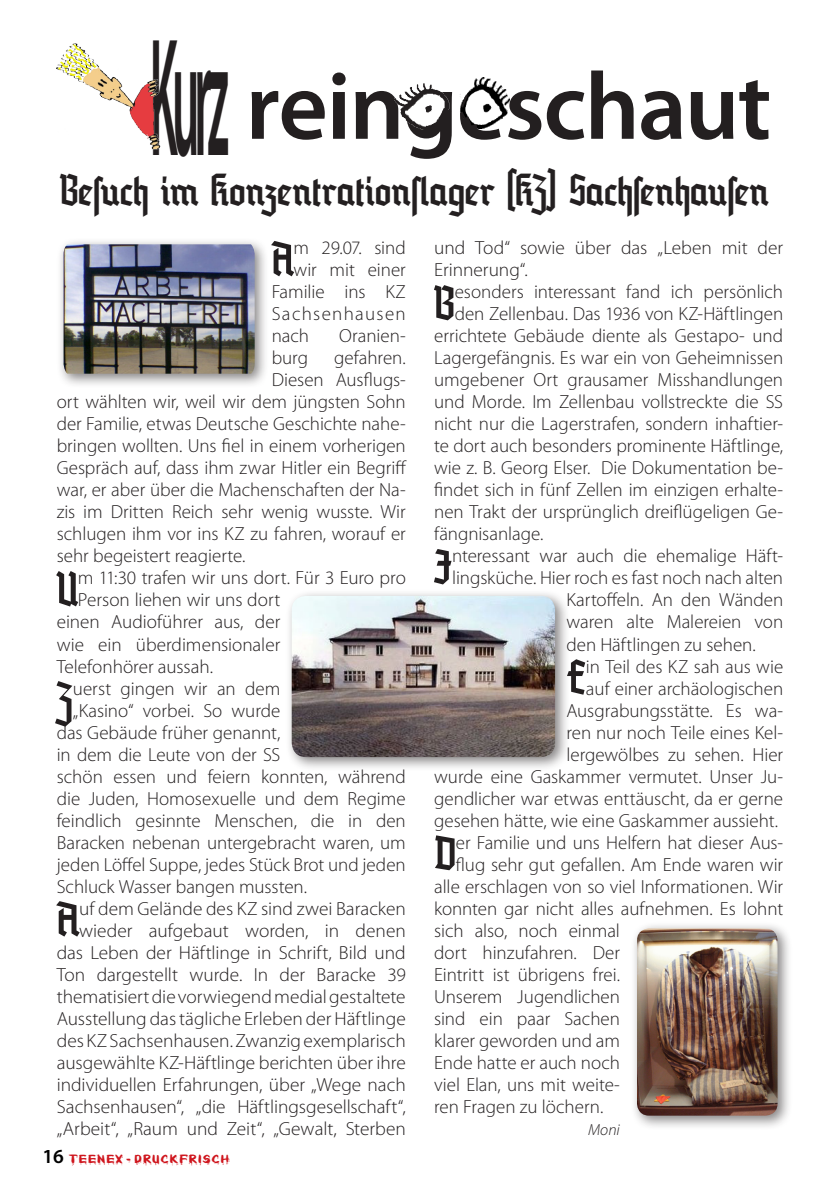
<style>
.page{position:relative;width:840px;height:1191px;background:#fff}
.page>*{position:absolute;margin:0;border:0;box-sizing:border-box;transform-origin:0 0}
.t1{font:600 96px "Myriad Pro";letter-spacing:-.015em;color:#231f20}
.t2{font:50px "Blankenburg";color:#231f20}
.t3{font:46px "Blankenburg";letter-spacing:.01em;color:#231f20}
.t4{font:300 19px/22px "Myriad Pro";letter-spacing:-.005em;color:#231f20;text-align:right}
.t5{font:300 19px "Myriad Pro";letter-spacing:.07em;color:#231f20}
.t6{font:italic 300 16px "Myriad Pro";color:#231f20}
.t7{font:12px "Mephisto";letter-spacing:.07em;color:#cf151d;scale:1.5 1}
.s1{font-size:170px}
.s2{font-family:"Myriad Pro";font-weight:600;font-size:20px;color:#000}
</style>
<div class="page">
<img style="left:394px;top:83px;width:47px;height:42px">
<img style="left:468px;top:78px;width:40px;height:51px">
<svg style="left:412px;top:92px;width:72px;height:46px"></svg>
<img style="left:57px;top:44px;width:104px;height:105px">
<svg style="left:153px;top:97px;width:2px;height:12px"></svg>
<div style="left:629px;top:921px;width:171px;height:218px;background:#231f20;opacity:.55"></div>
<img style="left:636px;top:928px;width:141px;height:187px">
<div style="left:57px;top:237px;width:221px;height:167px;background:#231f20;opacity:.55"></div>
<img style="left:63px;top:244px;width:191px;height:130px">
<div style="left:284px;top:589px;width:294px;height:191px;background:#231f20;opacity:.55"></div>
<img style="left:291px;top:596px;width:263px;height:161px">
<h1 class="t1" style="left:150px;top:53px;width:622px"><span class="s1">Kurz</span> reingeschaut</h1>
<h3 class="t3" style="left:60px;top:167px;width:709px">Besuch im Konzentrationslager (KZ) Sachsenhausen</h3>
<p class="t4" style="left:434px;top:237px;width:350px;text-align:left">und Tod“ sowie über das „Leben mit der<br>Erinnerung“.</p>
<h2 class="t2" style="left:434px;top:278px;width:22px">B</h2>
<p class="t4" style="left:454px;top:281px;width:330px">esonders interessant fand ich persönlich</p>
<h2 class="t2" style="left:271px;top:234px;width:23px">A</h2>
<p class="t4" style="left:293px;top:237px;width:114px">m 29.07. sind</p>
<p class="t4" style="left:293px;top:259px;width:114px">wir mit einer</p>
<p class="t4" style="left:271px;top:281px;width:135px">Familie ins KZ</p>
<p class="t5" style="left:271px;top:303px;width:135px">Sachsenhausen</p>
<p class="t4" style="left:271px;top:325px;width:39px">nach</p>
<p class="t4" style="left:339px;top:325px;width:68px">Oranien-</p>
<p class="t4" style="left:271px;top:347px;width:38px">burg</p>
<p class="t4" style="left:334px;top:347px;width:73px">gefahren.</p>
<p class="t4" style="left:271px;top:369px;width:135px">Diesen Ausflugs-</p>
<p class="t4" style="left:57px;top:391px;width:350px">ort wählten wir, weil wir dem jüngsten Sohn</p>
<p class="t4" style="left:57px;top:413px;width:350px">der Familie, etwas Deutsche Geschichte nahe-</p>
<p class="t4" style="left:57px;top:435px;width:350px">bringen wollten. Uns fiel in einem vorherigen</p>
<p class="t4" style="left:57px;top:457px;width:351px">Gespräch auf, dass ihm zwar Hitler ein Begriff</p>
<p class="t4" style="left:57px;top:479px;width:350px">war, er aber über die Machenschaften der Na-</p>
<p class="t4" style="left:57px;top:501px;width:350px">zis im Dritten Reich sehr wenig wusste. Wir</p>
<p class="t4" style="left:57px;top:523px;width:350px">schlugen ihm vor ins KZ zu fahren, worauf er</p>
<p class="t4" style="left:57px;top:545px;width:190px">sehr begeistert reagierte.</p>
<h2 class="t2" style="left:57px;top:564px;width:23px">U</h2>
<p class="t4" style="left:78px;top:567px;width:329px">m 11:30 trafen wir uns dort. Für 3 Euro pro</p>
<p class="t4" style="left:454px;top:303px;width:330px">den Zellenbau. Das 1936 von KZ-Häftlingen</p>
<p class="t4" style="left:434px;top:325px;width:350px">errichtete Gebäude diente als Gestapo- und</p>
<p class="t4" style="left:434px;top:347px;width:350px">Lagergefängnis. Es war ein von Geheimnissen</p>
<p class="t4" style="left:434px;top:369px;width:350px">umgebener Ort grausamer Misshandlungen</p>
<p class="t4" style="left:434px;top:391px;width:350px">und Morde. Im Zellenbau vollstreckte die SS</p>
<p class="t4" style="left:434px;top:413px;width:350px">nicht nur die Lagerstrafen, sondern inhaftier-</p>
<p class="t4" style="left:434px;top:435px;width:350px">te dort auch besonders prominente Häftlinge,</p>
<p class="t4" style="left:434px;top:457px;width:350px">wie z. B. Georg Elser. Die Dokumentation be-</p>
<p class="t4" style="left:434px;top:479px;width:350px">findet sich in fünf Zellen im einzigen erhalte-</p>
<p class="t4" style="left:434px;top:501px;width:350px">nen Trakt der ursprünglich dreiflügeligen Ge-</p>
<p class="t4" style="left:434px;top:523px;width:111px">fängnisanlage.</p>
<h2 class="t2" style="left:434px;top:542px;width:19px">I</h2>
<p class="t4" style="left:452px;top:545px;width:332px">nteressant war auch die ehemalige Häft-</p>
<p class="t4" style="left:452px;top:567px;width:332px">lingsküche. Hier roch es fast noch nach alten</p>
<p class="t4" style="left:566px;top:589px;width:218px">Kartoffeln. An den Wänden</p>
<p class="t4" style="left:566px;top:611px;width:218px">waren alte Malereien von</p>
<p class="t4" style="left:566px;top:633px;width:191px">den Häftlingen zu sehen.</p>
<h2 class="t2" style="left:566px;top:652px;width:21px">E</h2>
<p class="t4" style="left:78px;top:589px;width:204px">Person liehen wir uns dort</p>
<p class="t4" style="left:57px;top:611px;width:225px">einen Audioführer aus, der</p>
<p class="t4" style="left:57px;top:633px;width:225px">wie ein überdimensionaler</p>
<p class="t4" style="left:57px;top:655px;width:158px">Telefonhörer aussah.</p>
<h2 class="t2" style="left:57px;top:674px;width:18px">Z</h2>
<p class="t4" style="left:73px;top:677px;width:209px">uerst gingen wir an dem</p>
<p class="t4" style="left:434px;top:655px;width:350px">in Teil des KZ sah aus wie<br>auf einer archäologischen<br>Ausgrabungsstätte. Es wa-<br>ren nur noch Teile eines Kel-<br>lergewölbes zu sehen. Hier<br>wurde eine Gaskammer vermutet. Unser Ju&shy;gendlicher war etwas enttäuscht, da er gerne gesehen hätte, wie eine Gaskammer aussieht.</p>
<h2 class="t2" style="left:434px;top:828px;width:23px">D</h2>
<p class="t4" style="left:455px;top:831px;width:328px">er Familie und uns Helfern hat dieser Aus-</p>
<p class="t4" style="left:73px;top:699px;width:209px">„Kasino“ vorbei. So wurde</p>
<p class="t4" style="left:57px;top:721px;width:225px">das Gebäude früher genannt,</p>
<p class="t4" style="left:57px;top:743px;width:225px">in dem die Leute von der SS</p>
<p class="t4" style="left:57px;top:765px;width:350px">schön essen und feiern konnten, während</p>
<p class="t4" style="left:57px;top:787px;width:350px">die Juden, Homosexuelle und dem Regime</p>
<p class="t4" style="left:57px;top:809px;width:350px">feindlich gesinnte Menschen, die in den</p>
<p class="t4" style="left:57px;top:831px;width:350px">Baracken nebenan untergebracht waren, um</p>
<p class="t4" style="left:57px;top:853px;width:350px">jeden Löffel Suppe, jedes Stück Brot und jeden</p>
<p class="t4" style="left:57px;top:875px;width:252px">Schluck Wasser bangen mussten.</p>
<h2 class="t2" style="left:57px;top:894px;width:24px">A</h2>
<p class="t4" style="left:455px;top:853px;width:328px">flug sehr gut gefallen. Am Ende waren wir</p>
<p class="t4" style="left:434px;top:875px;width:350px">alle erschlagen von so viel Informationen. Wir</p>
<p class="t4" style="left:434px;top:897px;width:350px">konnten gar nicht alles aufnehmen. Es lohnt</p>
<p class="t4" style="left:434px;top:919px;width:187px">sich also, noch einmal</p>
<p class="t4" style="left:434px;top:941px;width:187px">dort hinzufahren. Der</p>
<p class="t4" style="left:434px;top:963px;width:187px">Eintritt ist übrigens frei.</p>
<p class="t4" style="left:434px;top:985px;width:187px">Unserem Jugendlichen</p>
<p class="t4" style="left:434px;top:1007px;width:187px">sind ein paar Sachen</p>
<p class="t4" style="left:434px;top:1029px;width:187px">klarer geworden und am</p>
<p class="t4" style="left:434px;top:1051px;width:187px">Ende hatte er auch noch</p>
<p class="t4" style="left:434px;top:1073px;width:187px">viel Elan, uns mit weite-</p>
<p class="t4" style="left:434px;top:1095px;width:170px">ren Fragen zu löchern.</p>
<p class="t6" style="left:587px;top:1120px;width:33px">Moni</p>
<p class="t4" style="left:57px;top:897px;width:350px">uf dem Gelände des KZ sind zwei Baracken wieder aufgebaut worden, in denen das Leben der Häftlinge in Schrift, Bild und Ton dargestellt wurde. In der Baracke 39 thematisiert die vorwiegend medial gestaltete Ausstellung das tägliche Erleben der Häftlinge des KZ Sachsenhausen. Zwanzig exemplarisch ausgewählte KZ-Häftlinge berichten über ihre individuellen Erfahrungen, über „Wege nach Sachsenhausen“, „die Häftlingsgesellschaft“, „Arbeit“, „Raum und Zeit“, „Gewalt, Sterben</p>
<p class="t7" style="left:43px;top:1152px;width:125px"><span class="s2">16</span> TEENEX - DRUCKFRISCH</p>
</div>
